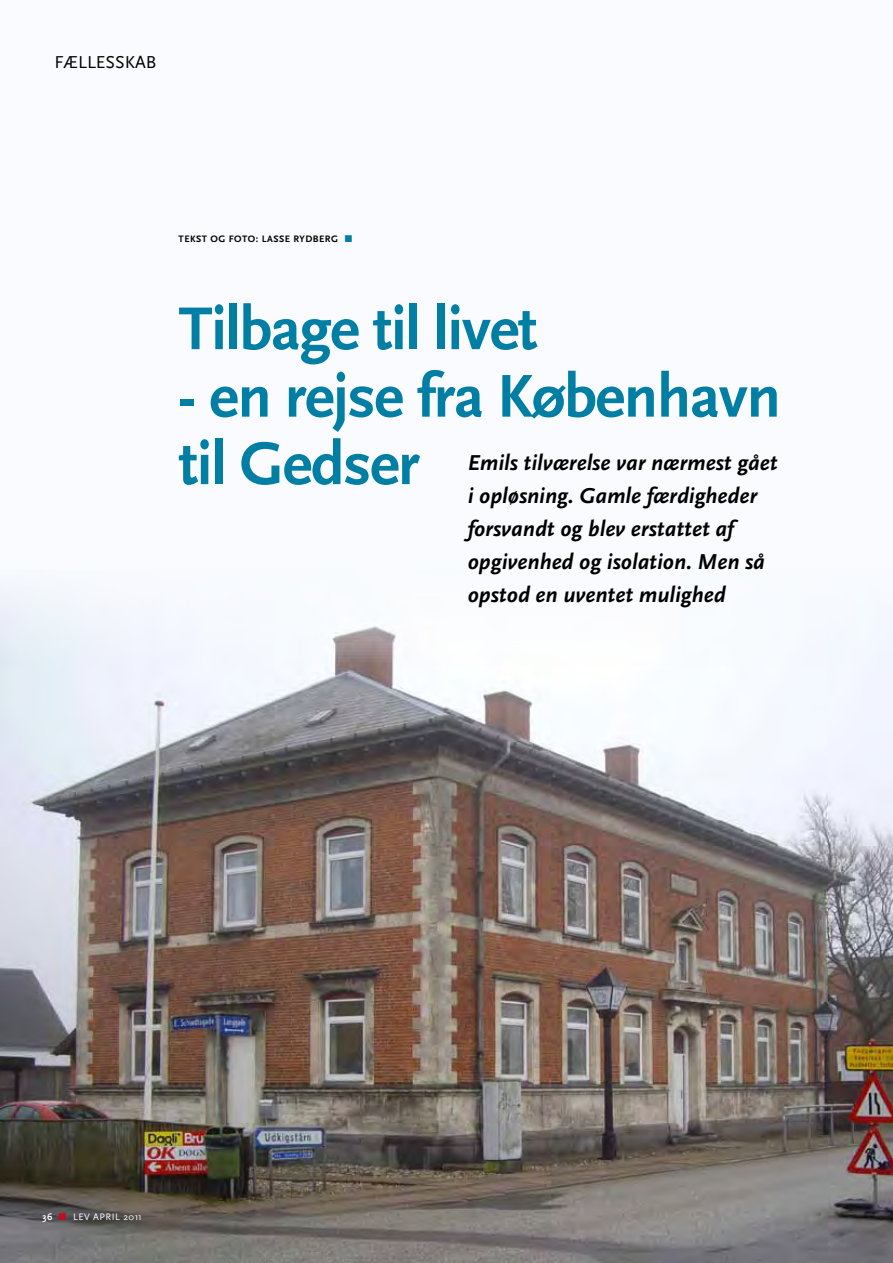
<style>
.page{position:relative;width:893px;height:1263px;background:#f9fbfe}
.page>*{position:absolute;margin:0;border:0;box-sizing:border-box;transform-origin:0 0}
.t1{font:700 63px/67.5px "Scala Sans";letter-spacing:-.02em;color:#007ea4}
.t2{font:italic 700 22.5px/33px "Scala Sans";color:#000}
.t3{font:18px "Scala Sans";color:#000}
.t4{font:700 9.75px "Scala Sans";letter-spacing:.28em;color:#000}
.t5{font:9.75px "Scala Sans";letter-spacing:.05em;color:#fff}
.s1{color:#007ea4}
.s2{font-weight:700}
.s3{color:#c80a21}
</style>
<div class="page">
<img style="left:0;top:606px;width:893px;height:657px">
<p class="t3" style="left:54px;top:52px;width:104px">FÆLLESSKAB</p>
<p class="t4" style="left:179px;top:233px;width:7px">Teks</p>
<p class="t4" style="left:202px;top:233px;width:72px">t og foto: Lasse</p>
<p class="t4" style="left:293px;top:233px;width:60px">Rydberg <span class="s1">■</span></p>
<h1 class="t1" style="left:179px;top:297px;width:360px">Tilbage til livet</h1>
<h1 class="t1" style="left:179px;top:364px;width:604px">- en rejse fra København til Gedser</h1>
<p class="t2" style="left:468px;top:446px;width:312px">Emils tilværelse var nærmest gået i opløsning. Gamle færdigheder forsvandt og blev erstattet af opgivenhed og isolation. Men så opstod en uventet mulighed</p>
<p class="t5" style="left:43px;top:1211px;width:37px"><span class="s2">36</span> <span class="s3">■</span> LEV</p>
<p class="t5" style="left:93px;top:1211px;width:50px">APRIL 2011</p>
</div>
